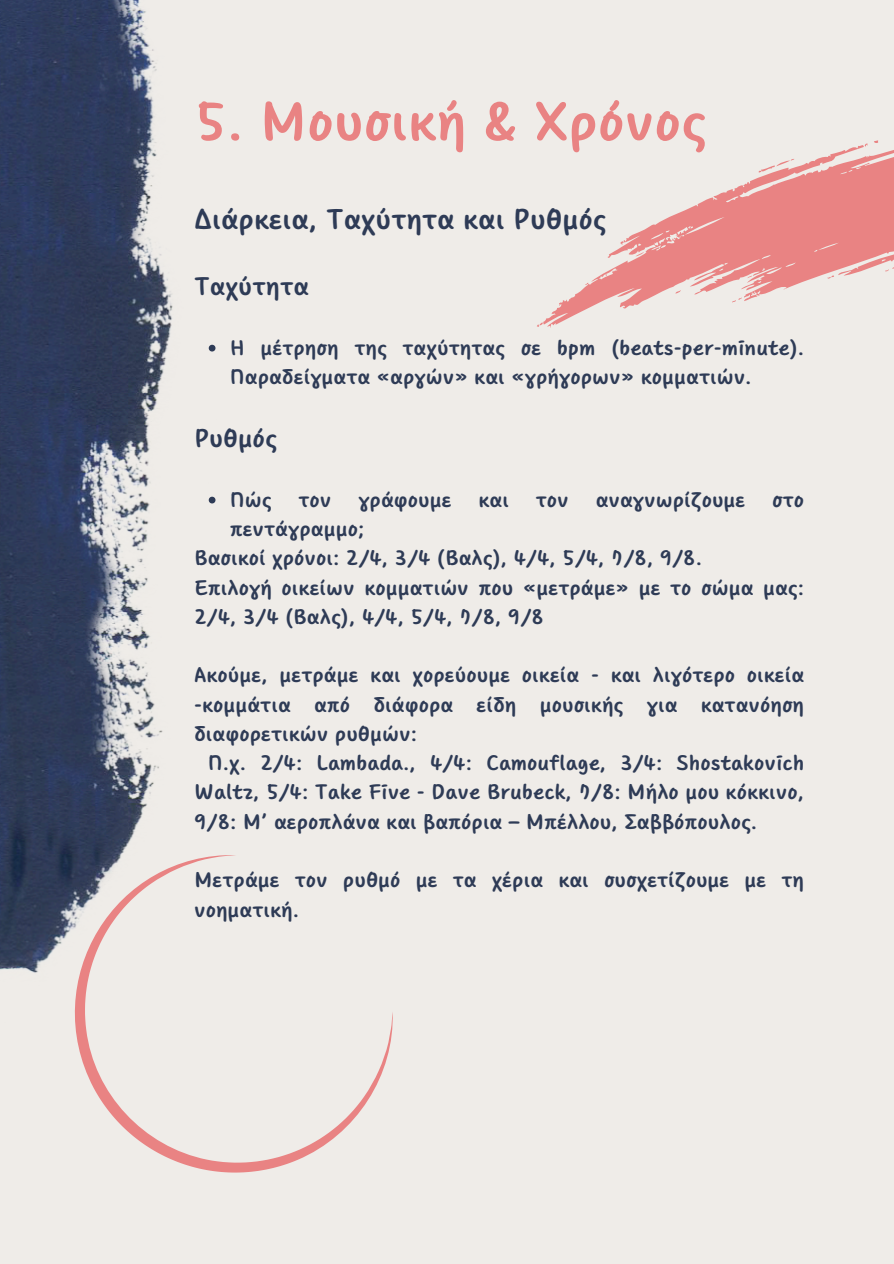
<style>
.page{position:relative;width:894px;height:1264px;background:#fff}
.page>*{position:absolute;margin:0;border:0;box-sizing:border-box;transform-origin:0 0}
.t1{font:700 54px "Core Narae Pro";color:#e98383}
.t2{font:700 28.5px "Core Narae Pro";color:#2e3b56}
.t3{font:700 25.5px "Core Narae Pro";color:#2e3b56}
.t4{font:700 21px/29.2px "Core Narae Pro";color:#2e3b56}
</style>
<div class="page">
<div style="left:0;top:0;width:893px;height:1263px;background:#efece8"></div>
<img style="left:0;top:0;width:216px;height:973px">
<svg style="left:209px;top:345px;width:6px;height:6px"></svg>
<svg style="left:209px;top:496px;width:6px;height:7px"></svg>
<svg style="left:38px;top:852px;width:355px;height:320px"></svg>
<svg style="left:537px;top:322px;width:6px;height:5px"></svg>
<svg style="left:543px;top:140px;width:350px;height:187px"></svg>
<svg style="left:747px;top:275px;width:4px;height:3px"></svg>
<svg style="left:731px;top:297px;width:10px;height:5px"></svg>
<svg style="left:884px;top:267px;width:9px;height:5px"></svg>
<h4 class="t1" style="left:194px;top:88px;width:513px">5. Μουσική &amp; Χρόνος</h4>
<p class="t2" style="left:194px;top:201px;width:413px">Διάρκεια, Ταχύτητα και Ρυθμός</p>
<h1 class="t3" style="left:194px;top:271px;width:116px">Ταχύτητα</h1>
<p class="t4" style="left:230px;top:333px;width:575px">Η μέτρηση της ταχύτητας σε bpm (beats-per-minute).<br>Παραδείγματα «αργών» και «γρήγορων» κομματιών.</p>
<h2 class="t3" style="left:194px;top:422px;width:85px">Ρυθμός</h2>
<h3 class="t4" style="left:230px;top:485px;width:43px">Πώς</h3>
<h3 class="t4" style="left:298px;top:485px;width:34px">τον</h3>
<h3 class="t4" style="left:358px;top:485px;width:95px">γράφουμε</h3>
<h3 class="t4" style="left:478px;top:485px;width:32px">και</h3>
<h3 class="t4" style="left:535px;top:485px;width:34px">τον</h3>
<h3 class="t4" style="left:595px;top:485px;width:151px">αναγνωρίζουμε</h3>
<h3 class="t4" style="left:772px;top:485px;width:33px">στο</h3>
<h3 class="t4" style="left:230px;top:514px;width:136px">πεντάγραμμο;</h3>
<p class="t4" style="left:194px;top:543px;width:611px">Βασικοί χρόνοι: 2/4, 3/4 (Βαλς), 4/4, 5/4, 7/8, 9/8.<br>Επιλογή οικείων κομματιών που «μετράμε» με το σώμα μας:<br>2/4, 3/4 (Βαλς), 4/4, 5/4, 7/8, 9/8</p>
<h3 class="t4" style="left:194px;top:660px;width:611px">Aκούμε, μετράμε και χορεύουμε οικεία - και λιγότερο οικεία</h3>
<h3 class="t4" style="left:194px;top:689px;width:611px">-κομμάτια από διάφορα είδη μουσικής για κατανόηση</h3>
<h3 class="t4" style="left:194px;top:719px;width:224px">διαφορετικών ρυθμών:</h3>
<h3 class="t4" style="left:208px;top:748px;width:597px">Π.χ. 2/4: Lambada., 4/4: Camouflage, 3/4: Shostakovich</h3>
<h3 class="t4" style="left:194px;top:777px;width:611px">Waltz, 5/4: Take Five - Dave Brubeck, 7/8: Μήλο μου κόκκινο,</h3>
<h3 class="t4" style="left:194px;top:806px;width:564px">9/8: Μ’ αεροπλάνα και βαπόρια – Μπέλλου, Σαββόπουλος.</h3>
<p class="t4" style="left:194px;top:865px;width:611px">Μετράμε τον ρυθμό με τα χέρια και συσχετίζουμε με τη νοηματική.</p>
</div>
